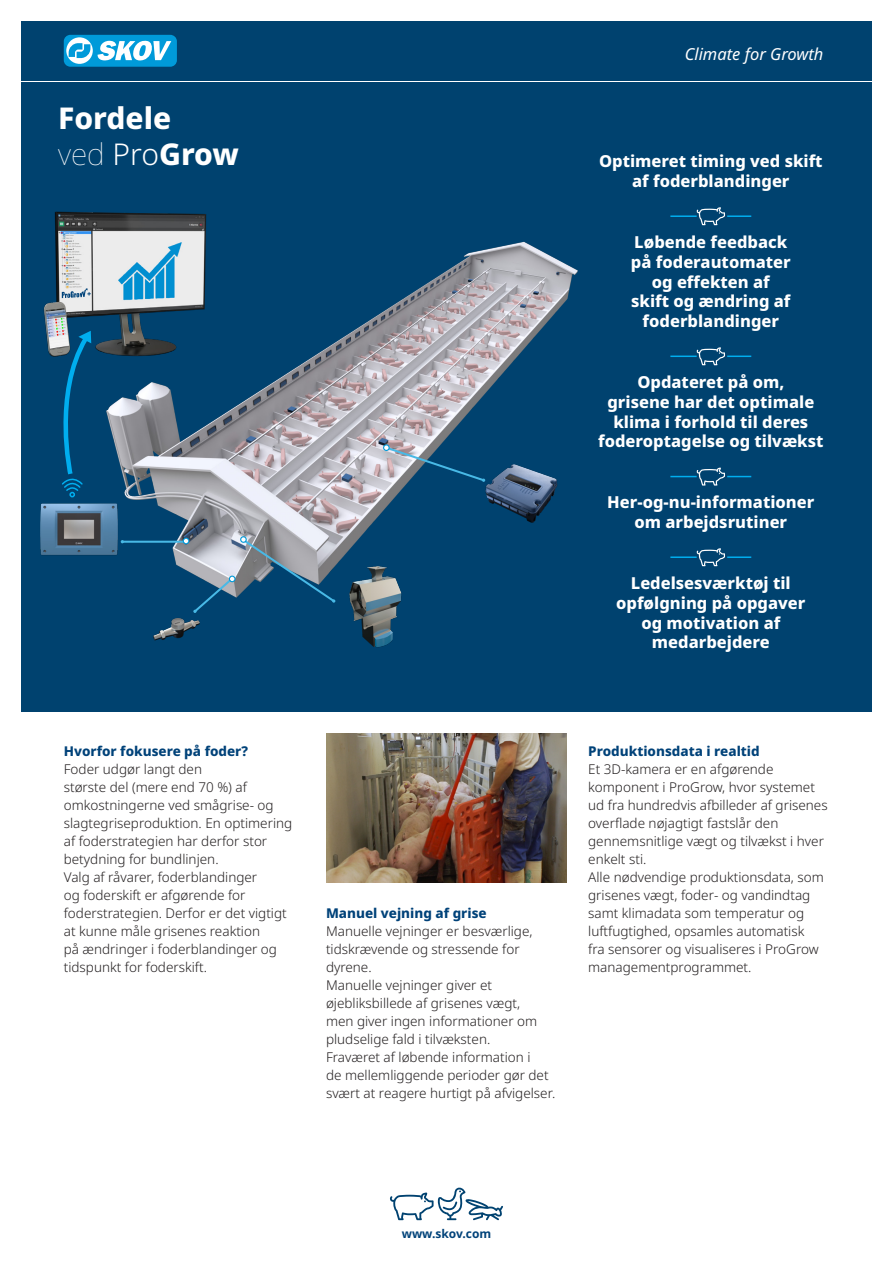
<style>
.page{position:relative;width:893px;height:1263px;background:#fff}
.page>*{position:absolute;margin:0;border:0;box-sizing:border-box;transform-origin:0 0}
.t1{font:800 30px "Noto Sans";color:#fff}
.t2{font:800 16.5px/19.8px "Noto Sans";color:#fff;text-align:center}
.t3{font:italic 16.5px "Noto Sans";color:#fff}
.Paragraph_9_11{font:300 13.5px/18px "Noto Sans";color:#231f20}
.ParagraphHeader_9_11{font:800 13.5px "Noto Sans";color:#004279}
.Paragraph_9_11-2{font:800 13.5px "Noto Sans";color:#004279}
.t4{font:700 12px "Noto Sans";color:#004279}
.s1{font-weight:100}
.s2{font-weight:300}
</style>
<div class="page">
<div style="left:21px;top:82px;width:570px;height:630px;background:#00426f"></div>
<div style="left:21px;top:21px;width:851px;height:59px;background:#00426f"></div>
<div style="left:64px;top:35px;width:113px;height:32px;background:#009ad9;border-radius:7px"></div>
<svg style="left:66px;top:37px;width:27px;height:27px"></svg>
<svg style="left:98px;top:40px;width:73px;height:21px"></svg>
<svg style="left:69px;top:43px;width:21px;height:15px"></svg>
<svg style="left:390px;top:1188px;width:113px;height:32px"></svg>
<img style="left:326px;top:734px;width:241px;height:148px">
<img style="left:86px;top:241px;width:492px;height:357px">
<hr style="left:122px;top:541px;width:63px;height:2px;background:#48b9e6">
<svg style="left:384px;top:445px;width:102px;height:38px"></svg>
<svg style="left:241px;top:537px;width:96px;height:66px"></svg>
<svg style="left:183px;top:538px;width:6px;height:6px"></svg>
<img style="left:347px;top:562px;width:57px;height:86px">
<img style="left:477px;top:452px;width:92px;height:78px">
<img style="left:153px;top:618px;width:47px;height:23px">
<svg style="left:192px;top:576px;width:43px;height:37px"></svg>
<img style="left:43px;top:211px;width:170px;height:152px">
<svg style="left:53px;top:331px;width:39px;height:167px"></svg>
<svg style="left:62px;top:288px;width:29px;height:10px"></svg>
<img style="left:40px;top:502px;width:78px;height:53px">
<div style="left:588px;top:82px;width:284px;height:630px;background:#00426f"></div>
<svg style="left:696px;top:207px;width:29px;height:18px"></svg>
<hr style="left:670px;top:215px;width:27px;height:2px;background:#00aeef">
<hr style="left:727px;top:215px;width:24px;height:2px;background:#00aeef">
<svg style="left:670px;top:347px;width:81px;height:18px"></svg>
<svg style="left:670px;top:468px;width:81px;height:17px"></svg>
<svg style="left:696px;top:548px;width:29px;height:18px"></svg>
<hr style="left:670px;top:556px;width:27px;height:2px;background:#00aeef">
<hr style="left:727px;top:556px;width:24px;height:2px;background:#00aeef">
<p class="t1" style="left:58px;top:96px;width:115px">Fordele</p>
<p class="t1" style="left:58px;top:132px;width:182px"><span class="s1">ved</span> <span class="s2">Pro</span>Grow</p>
<p class="t3" style="left:685px;top:42px;width:140px">Climate for Growth</p>
<p class="t2" style="left:599px;top:152px;width:225px">Optimeret timing ved skift af foderblandinger</p>
<p class="t2" style="left:631px;top:232px;width:161px">Løbende feedback på foderautomater og effekten af skift og ændring af foderblandinger</p>
<p class="t2" style="left:598px;top:372px;width:227px">Opdateret på om,<br>grisene har det optimale klima i forhold til deres foderoptagelse og tilvækst</p>
<p class="t2" style="left:607px;top:493px;width:209px">Her-og-nu-informationer om arbejdsrutiner</p>
<p class="t2" style="left:616px;top:573px;width:191px">Ledelsesværktøj til opfølgning på opgaver og motivation af medarbejdere</p>
<p class="ParagraphHeader_9_11" style="left:64px;top:741px;width:186px">Hvorfor fokusere på foder?</p>
<p class="Paragraph_9_11" style="left:64px;top:760px;width:230px">Foder udgør langt den<br>største del (mere end 70 %) af omkostningerne ved smågrise- og slagtegriseproduktion. En optimering af foderstrategien har derfor stor betydning for bundlinjen.</p>
<p class="Paragraph_9_11" style="left:64px;top:868px;width:224px">Valg af råvarer, foderblandinger<br>og foderskift er afgørende for foderstrategien. Derfor er det vigtigt at kunne måle grisenes reaktion<br>på ændringer i foderblandinger og tidspunkt for foderskift.</p>
<p class="ParagraphHeader_9_11" style="left:326px;top:903px;width:162px">Manuel vejning af grise</p>
<p class="Paragraph_9_11" style="left:326px;top:922px;width:208px">Manuelle vejninger er besværlige, tidskrævende og stressende for dyrene.</p>
<p class="Paragraph_9_11" style="left:326px;top:976px;width:213px">Manuelle vejninger giver et øjebliksbillede af grisenes vægt, men giver ingen informationer om pludselige fald i tilvæksten.</p>
<p class="Paragraph_9_11" style="left:326px;top:1048px;width:231px">Fraværet af løbende information i<br>de mellemliggende perioder gør det svært at reagere hurtigt på afvigelser.</p>
<p class="Paragraph_9_11-2" style="left:588px;top:741px;width:173px">Produktionsdata i realtid</p>
<p class="Paragraph_9_11" style="left:588px;top:760px;width:241px">Et 3D-kamera er en afgørende komponent i ProGrow, hvor systemet ud fra hundredvis afbilleder af grisenes overflade nøjagtigt fastslår den gennemsnitlige vægt og tilvækst i hver enkelt sti.</p>
<p class="Paragraph_9_11" style="left:588px;top:868px;width:237px">Alle nødvendige produktionsdata, som grisenes vægt, foder- og vandindtag samt klimadata som temperatur og luftfugtighed, opsamles automatisk fra sensorer og visualiseres i ProGrow managementprogrammet.</p>
<p class="t4" style="left:402px;top:1225px;width:91px">www.skov.com</p>
</div>
